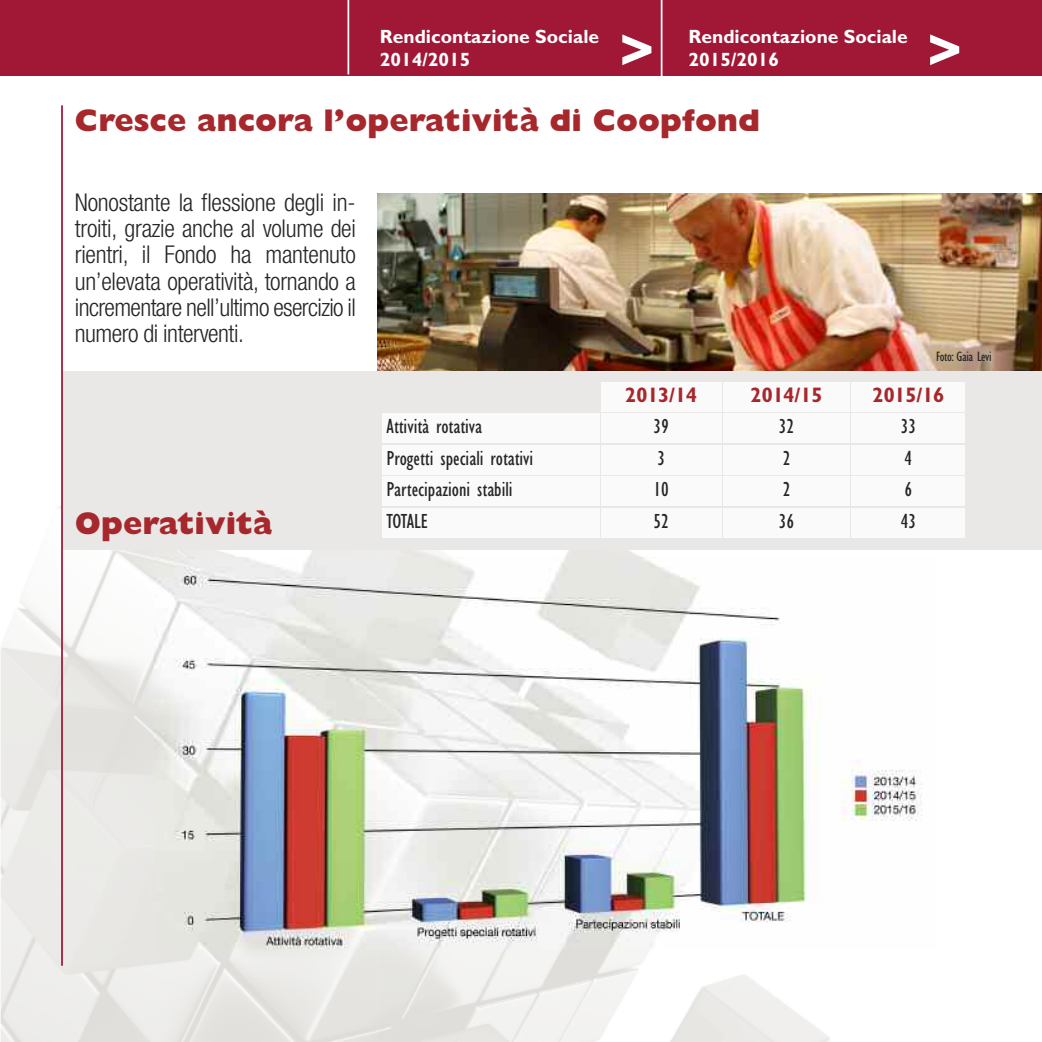
<style>
.page{position:relative;width:1042px;height:1042px;background:#fff}
.page>*{position:absolute;margin:0;border:0;box-sizing:border-box;transform-origin:0 0}
.t1{font:800 52.5px "Gill Sans";color:#fff}
.t2{font:800 31.5px "Gill Sans";color:#a7282c}
.t3{font:300 condensed 24.5px/26.2px "Helvetica Neue";letter-spacing:-.025em;color:#272627;text-align:justify}
.t4{font:condensed 21px "Gill Sans";color:#272627}
.t5{font:700 condensed 21px "Gill Sans";color:#a7282c}
.t6{font:700 19.25px/23.1px "Gill Sans";color:#fff}
.t7{font:condensed 14px "Gill Sans";letter-spacing:-.025em;color:#272627}
</style>
<div class="page">
<img style="left:377px;top:193px;width:665px;height:849px">
<img style="left:1px;top:506px;width:376px;height:536px">
<img style="left:377px;top:288px;width:665px;height:83px">
<div style="left:62px;top:371px;width:980px;height:178px;background:#e9e8e6"></div>
<img style="left:155px;top:558px;width:780px;height:391px">
<div style="left:601px;top:382px;width:120px;height:30px;background:#fbfafa"></div>
<div style="left:723px;top:382px;width:127px;height:30px;background:#fbfafa"></div>
<div style="left:852px;top:382px;width:113px;height:30px;background:#fbfafa"></div>
<div style="left:382px;top:413px;width:217px;height:30px;background:#fbfafa"></div>
<div style="left:601px;top:413px;width:120px;height:30px;background:#fbfafa"></div>
<div style="left:723px;top:413px;width:127px;height:30px;background:#fbfafa"></div>
<div style="left:852px;top:413px;width:113px;height:30px;background:#fbfafa"></div>
<div style="left:382px;top:445px;width:217px;height:30px;background:#fbfafa"></div>
<div style="left:601px;top:445px;width:120px;height:30px;background:#fbfafa"></div>
<div style="left:723px;top:445px;width:127px;height:30px;background:#fbfafa"></div>
<div style="left:852px;top:445px;width:113px;height:30px;background:#fbfafa"></div>
<div style="left:382px;top:476px;width:217px;height:30px;background:#fbfafa"></div>
<div style="left:601px;top:476px;width:120px;height:30px;background:#fbfafa"></div>
<div style="left:723px;top:476px;width:127px;height:30px;background:#fbfafa"></div>
<div style="left:852px;top:476px;width:113px;height:30px;background:#fbfafa"></div>
<div style="left:382px;top:508px;width:217px;height:30px;background:#fbfafa"></div>
<div style="left:601px;top:508px;width:120px;height:30px;background:#fbfafa"></div>
<div style="left:723px;top:508px;width:127px;height:30px;background:#fbfafa"></div>
<div style="left:852px;top:508px;width:113px;height:30px;background:#fbfafa"></div>
<div style="left:0;top:0;width:1042px;height:76px;background:#a11837"></div>
<hr style="left:347px;top:0;width:2px;height:74px;background:#fff">
<hr style="left:661px;top:0;width:1px;height:80px;background:#fff">
<hr style="left:61px;top:105px;width:2px;height:860px;background:#a11837">
<p class="t6" style="left:380px;top:27px;width:221px">Rendicontazione Sociale<br>2014/2015</p>
<h1 class="t1" style="left:619px;top:30px;width:37px">&gt;</h1>
<h1 class="t1" style="left:927px;top:30px;width:37px">&gt;</h1>
<p class="t6" style="left:688px;top:27px;width:221px">Rendicontazione Sociale<br>2015/2016</p>
<p class="t2" style="left:74px;top:108px;width:687px">Cresce ancora l’operatività di Coopfond</p>
<p class="t3" style="left:75px;top:191px;width:283px">Nonostante la flessione degli in&shy;troiti, grazie anche al volume dei rientri, il Fondo ha mantenuto un’elevata operatività, tornando a incrementare nell’ultimo esercizio il numero di interventi.</p>
<p class="t2" style="left:75px;top:511px;width:199px">Operatività</p>
<p class="t7" style="left:936px;top:351px;width:57px">Foto: Gaia Levi</p>
<p class="t5" style="left:625px;top:386px;width:73px">2013/14</p>
<p class="t5" style="left:751px;top:386px;width:73px">2014/15</p>
<p class="t5" style="left:873px;top:386px;width:73px">2015/16</p>
<p class="t4" style="left:387px;top:418px;width:97px">Attività rotativa</p>
<p class="t4" style="left:653px;top:418px;width:17px">39</p>
<p class="t4" style="left:779px;top:418px;width:17px">32</p>
<p class="t4" style="left:901px;top:418px;width:17px">33</p>
<p class="t4" style="left:387px;top:449px;width:148px">Progetti speciali rotativi</p>
<p class="t4" style="left:657px;top:449px;width:9px">3</p>
<p class="t4" style="left:783px;top:449px;width:9px">2</p>
<p class="t4" style="left:904px;top:449px;width:9px">4</p>
<p class="t4" style="left:387px;top:481px;width:128px">Partecipazioni stabili</p>
<p class="t4" style="left:653px;top:481px;width:17px">10</p>
<p class="t4" style="left:783px;top:481px;width:9px">2</p>
<p class="t4" style="left:904px;top:481px;width:9px">6</p>
<p class="t4" style="left:387px;top:513px;width:43px">TOTALE</p>
<p class="t4" style="left:653px;top:513px;width:17px">52</p>
<p class="t4" style="left:779px;top:513px;width:17px">36</p>
<p class="t4" style="left:901px;top:513px;width:17px">43</p>
</div>
